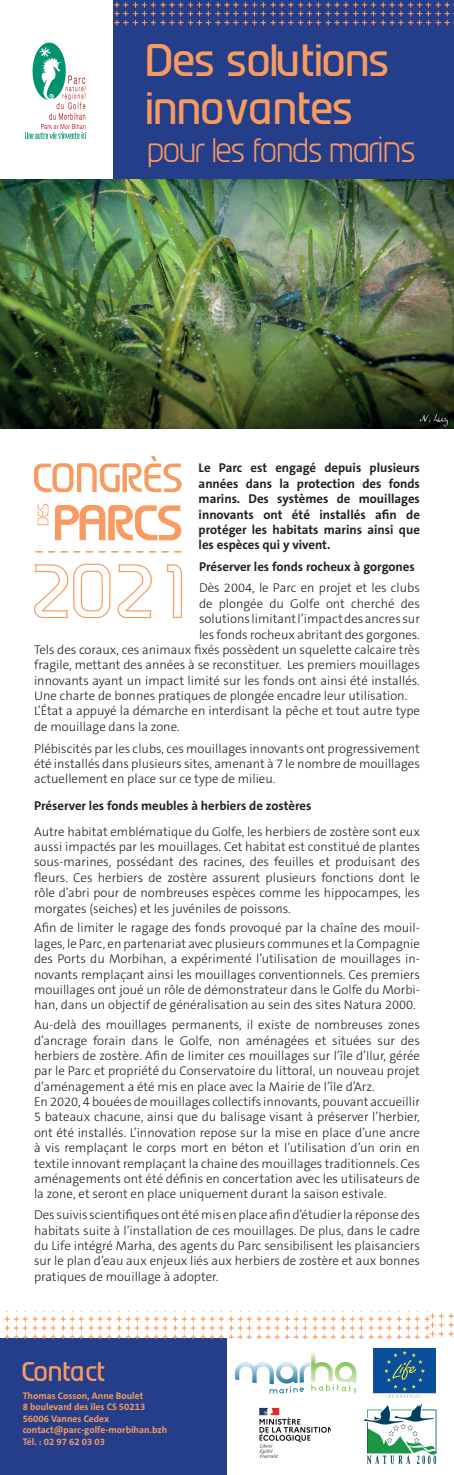
<style>
.page{position:relative;width:454px;height:1475px;background:#fff}
.page>*{position:absolute;margin:0;border:0;box-sizing:border-box;transform-origin:0 0}
.t1{font:500 40px/48px "Prosper";color:#f89b60}
.t2{font:300 30px "Prosper";color:#f89b60}
.t3{font:500 24px "Prosper";color:#f89b60}
.t4{font:300 12.8px/15.4px "The Sans C5";color:#231f20;text-align:justify}
.t5{font:700 12.8px/15.4px "The Sans C5";color:#231f20;text-align:justify}
.t6{font:700 9.6px/11.5px "The Sans C5";color:#f89b60}
.s1{font-size:32px}
</style>
<div class="page">
<img style="left:25px;top:42px;width:62px;height:98px">
<div style="left:113px;top:0;width:341px;height:179px;background:#253e8a"></div>
<div style="left:0;top:1337px;width:227px;height:137px;background:#253e8a"></div>
<svg style="left:235px;top:1352px;width:121px;height:41px"></svg>
<img style="left:363px;top:1403px;width:74px;height:61px">
<img style="left:373px;top:1348px;width:62px;height:49px">
<img style="left:259px;top:1407px;width:71px;height:51px">
<img style="left:0;top:179px;width:454px;height:250px">
<svg style="left:114px;top:2px;width:340px;height:24px"></svg>
<svg style="left:0;top:1311px;width:429px;height:26px"></svg>
<svg style="left:429px;top:1313px;width:25px;height:24px"></svg>
<svg style="left:34px;top:456px;width:147px;height:36px"></svg>
<svg style="left:37px;top:504px;width:11px;height:21px"></svg>
<svg style="left:55px;top:505px;width:126px;height:35px"></svg>
<svg style="left:34px;top:563px;width:148px;height:55px"></svg>
<h1 class="t1" style="left:147px;top:35px;width:245px">Des solutions innovantes</h1>
<h2 class="t2" style="left:147px;top:132px;width:269px">pour les fonds ma<span class="s1">rins</span></h2>
<p class="t5" style="left:198px;top:460px;width:223px">Le Parc est engagé depuis plusieurs années dans la protection des fonds marins. Des systèmes de mouillages innovants ont été installés afin de protéger les habitats marins ainsi que les espèces qui y vivent.</p>
<p class="t5" style="left:199px;top:559px;width:217px">Préserver les fonds rocheux à gorgones</p>
<p class="t4" style="left:199px;top:580px;width:222px">Dès 2004, le Parc en projet et les clubs</p>
<p class="t4" style="left:199px;top:596px;width:222px">de plongée du Golfe ont cherché des</p>
<p class="t4" style="left:199px;top:611px;width:222px">solutions limitant l’impact des ancres sur</p>
<p class="t4" style="left:199px;top:626px;width:222px">les fonds rocheux abritant des gorgones.</p>
<p class="t4" style="left:34px;top:642px;width:387px">Tels des coraux, ces animaux fixés possèdent un squelette calcaire très</p>
<p class="t4" style="left:34px;top:657px;width:387px">fragile, mettant des années à se reconstituer. Les premiers mouillages</p>
<p class="t4" style="left:34px;top:672px;width:387px">innovants ayant un impact limité sur les fonds ont ainsi été installés.</p>
<p class="t4" style="left:34px;top:688px;width:374px">Une charte de bonnes pratiques de plongée encadre leur utilisation.</p>
<p class="t4" style="left:34px;top:703px;width:387px">L’État a appuyé la démarche en interdisant la pêche et tout autre type</p>
<p class="t4" style="left:34px;top:718px;width:147px">de mouillage dans la zone.</p>
<p class="t4" style="left:34px;top:740px;width:387px">Plébiscités par les clubs, ces mouillages innovants ont progressivement été installés dans plusieurs sites, amenant à 7 le nombre de mouillages actuellement en place sur ce type de milieu.</p>
<p class="t5" style="left:34px;top:798px;width:279px">Préserver les fonds meubles à herbiers de zostères</p>
<p class="t4" style="left:34px;top:823px;width:387px">Autre habitat emblématique du Golfe, les herbiers de zostère sont eux aussi impactés par les mouillages. Cet habitat est constitué de plantes sous-marines, possédant des racines, des feuilles et produisant des fleurs. Ces herbiers de zostère assurent plusieurs fonctions dont le rôle d’abri pour de nombreuses espèces comme les hippocampes, les morgates (seiches) et les juvéniles de poissons.</p>
<p class="t4" style="left:34px;top:920px;width:387px">Afin de limiter le ragage des fonds provoqué par la chaîne des mouil&shy;lages, le Parc, en partenariat avec plusieurs communes et la Compagnie des Ports du Morbihan, a expérimenté l’utilisation de mouillages in&shy;novants remplaçant ainsi les mouillages conventionnels. Ces premiers mouillages ont joué un rôle de démonstrateur dans le Golfe du Morbi&shy;han, dans un objectif de généralisation au sein des sites Natura 2000.</p>
<p class="t4" style="left:34px;top:1017px;width:387px;text-align:left">Au-delà des mouillages permanents, il existe de nombreuses zones d’ancrage forain dans le Golfe, non aménagées et situées sur des herbiers de zostère. Afin de limiter ces mouillages sur l’île d’Ilur, gérée par le Parc et propriété du Conservatoire du littoral, un nouveau projet d’aménagement a été mis en place avec la Mairie de l’île d’Arz.<br>En 2020, 4 bouées de mouillages collectifs innovants, pouvant accueillir 5 bateaux chacune, ainsi que du balisage visant à préserver l’herbier, ont été installés. L’innovation repose sur la mise en place d’une ancre à vis remplaçant le corps mort en béton et l’utilisation d’un orin en textile innovant remplaçant la chaine des mouillages traditionnels. Ces aménagements ont été définis en concertation avec les utilisateurs de la zone, et seront en place uniquement durant la saison estivale.</p>
<p class="t4" style="left:34px;top:1207px;width:387px">Des suivis scientifiques ont été mis en place afin d’étudier la réponse des habitats suite à l’installation de ces mouillages. De plus, dans le cadre du Life intégré Marha, des agents du Parc sensibilisent les plaisanciers sur le plan d’eau aux enjeux liés aux herbiers de zostère et aux bonnes pratiques de mouillage à adopter.</p>
<h3 class="t3" style="left:23px;top:1356px;width:85px">Contact</h3>
<p class="t6" style="left:23px;top:1389px;width:146px">Thomas Cosson, Anne Boulet<br>8 boulevard des îles CS 50213<br>56006 Vannes Cedex contact@parc-golfe-morbihan.bzh<br>Tél. : 02 97 62 03 03</p>
</div>
